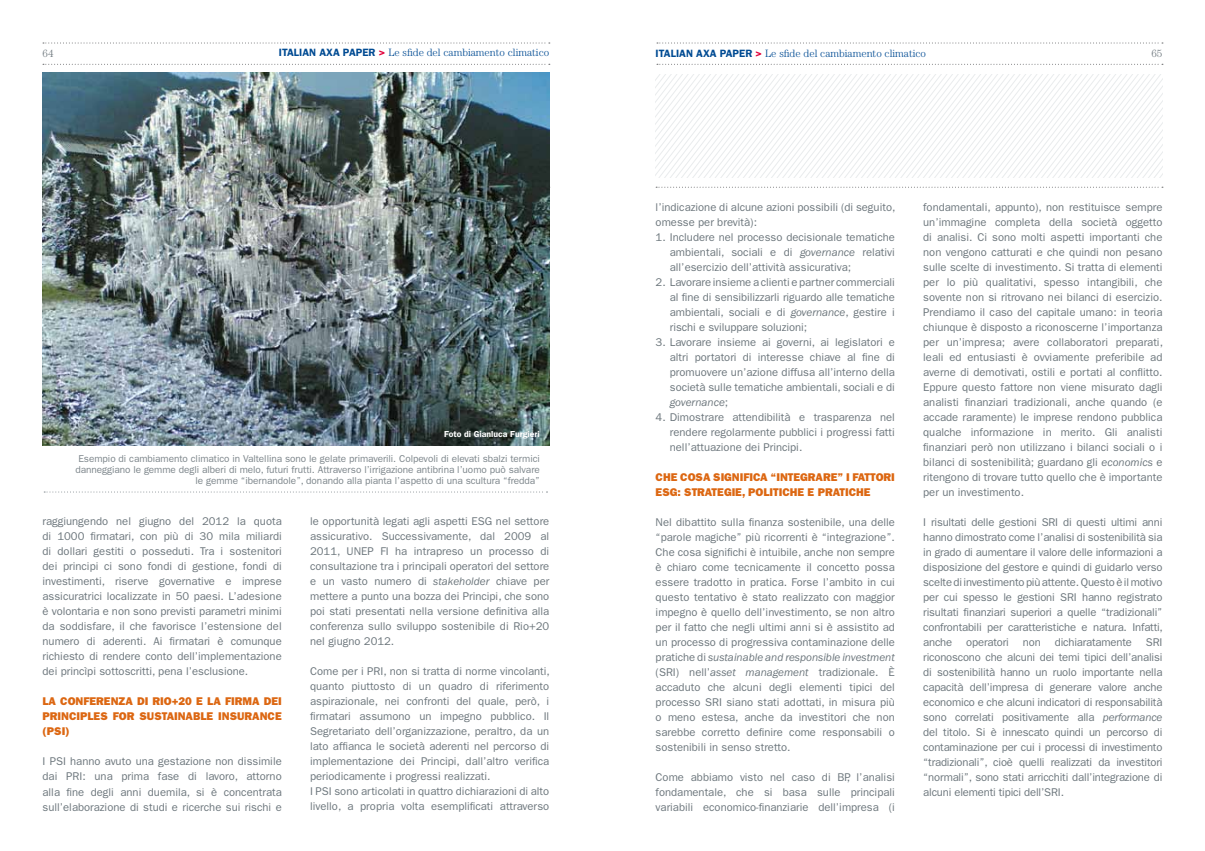
<style>
.page{position:relative;width:1205px;height:851px;background:#fff}
.page>*{position:absolute;margin:0;border:0;box-sizing:border-box;transform-origin:0 0}
.t1{font:11.25px/15px "Franklin Gothic";color:#6c767c;text-align:justify}
.t2{font:800 11.25px/15px "Franklin Gothic";color:#dc6712}
.t3{font:300 10.62px "Century";color:#004b93}
.t4{font:300 10.62px "Century";color:#6c767c}
.t5{font:10px/11.2px "Franklin Gothic";letter-spacing:-.005em;color:#6c767c;text-align:right}
.t6{font:600 8.75px "Franklin Gothic";color:#fff}
.s1{font-family:"Franklin Gothic";font-weight:600}
.s2{font-family:"Franklin Gothic";font-weight:600;color:#e2003b}
.s3{font-style:italic}
</style>
<div class="page">
<svg style="left:43px;top:64px;width:507px;height:1px"></svg>
<svg style="left:43px;top:43px;width:507px;height:1px"></svg>
<svg style="left:657px;top:64px;width:506px;height:1px"></svg>
<svg style="left:657px;top:43px;width:506px;height:1px"></svg>
<svg style="left:656px;top:187px;width:507px;height:1px"></svg>
<svg style="left:656px;top:74px;width:506px;height:103px"></svg>
<img style="left:43px;top:72px;width:506px;height:373px">
<svg style="left:44px;top:491px;width:503px;height:1px"></svg>
<p class="t4" style="left:43px;top:47px;width:13px">64</p>
<p class="t3" style="left:279px;top:46px;width:272px"><span class="s1">ITALIAN AXA PAPER</span> <span class="s2">&gt;</span> Le sfide del cambiamento climatico</p>
<p class="t3" style="left:656px;top:47px;width:272px"><span class="s1">ITALIAN AXA PAPER</span> <span class="s2">&gt;</span> Le sfide del cambiamento climatico</p>
<p class="t4" style="left:1151px;top:47px;width:13px">65</p>
<p class="t6" style="left:444px;top:429px;width:97px">FOTO DI GIANLUCA FURGIERI</p>
<p class="t5" style="left:75px;top:452px;width:466px">Esempio di cambiamento climatico in Valtellina sono le gelate primaverili. Colpevoli di elevati sbalzi termici danneggiano le gemme degli alberi di melo, futuri frutti. Attraverso l’irrigazione antibrina l’uomo può salvare le gemme “ibernandole”, donando alla pianta l’aspetto di una scultura “fredda”</p>
<p class="t1" style="left:43px;top:513px;width:241px">raggiungendo nel giugno del 2012 la quota di 1000 firmatari, con più di 30 mila miliardi di dollari gestiti o posseduti. Tra i sostenitori dei principi ci sono fondi di gestione, fondi di investimenti, riserve governative e imprese assicuratrici localizzate in 50 paesi. L’adesione è volontaria e non sono previsti parametri minimi da soddisfare, il che favorisce l’estensione del numero di aderenti. Ai firmatari è comunque richiesto di rendere conto dell’implementazione dei princìpi sottoscritti, pena l’esclusione.</p>
<p class="t2" style="left:43px;top:693px;width:241px;text-align:justify">LA CONFERENZA DI RIO+20 E LA FIRMA DEI PRINCIPLES FOR SUSTAINABLE INSURANCE (PSI)</p>
<p class="t1" style="left:43px;top:753px;width:241px">I PSI hanno avuto una gestazione non dissimile dai PRI : una prima fase di lavoro, attorno alla fine degli anni duemila, si è concentrata sull’elaborazione di studi e ricerche sui rischi e</p>
<p class="t1" style="left:310px;top:513px;width:241px">le opportunità legati agli aspetti ESG nel settore assicurativo. Successivamente, dal 2009 al 2011, UNEP FI ha intrapreso un processo di consultazione tra i principali operatori del settore e un vasto numero di <span class="s3">stakeholder</span> chiave per mettere a punto una bozza dei Principi, che sono poi stati presentati nella versione definitiva alla conferenza sullo sviluppo sostenibile di Rio+20 nel giugno 2012.</p>
<p class="t1" style="left:310px;top:663px;width:241px;text-align:left">Come per i PRI , non si tratta di norme vincolanti, quanto piuttosto di un quadro di riferimento aspirazionale, nei confronti del quale, però, i firmatari assumono un impegno pubblico. I l Segretariato dell’organizzazione, peraltro, da un lato affianca le società aderenti nel percorso di implementazione dei Principi, dall’altro verifica periodicamente i progressi realizzati.<br>I PSI sono articolati in quattro dichiarazioni di alto livello, a propria volta esemplificati attraverso</p>
<p class="t1" style="left:656px;top:199px;width:241px">l’indicazione di alcune azioni possibili (di seguito, omesse per brevità):</p>
<p class="t1" style="left:670px;top:229px;width:226px;text-indent:-14px">1. I ncludere nel processo decisionale tematiche ambientali, sociali e di <span class="s3">governance</span> relativi all’esercizio dell’attività assicurativa;</p>
<p class="t1" style="left:670px;top:274px;width:227px;text-indent:-14px">2. Lavorare insieme a clienti e partner commerciali al fine di sensibilizzarli riguardo alle tematiche ambientali, sociali e di <span class="s3">governance</span>, gestire i rischi e sviluppare soluzioni;</p>
<p class="t1" style="left:670px;top:334px;width:227px;text-indent:-14px">3. Lavorare insieme ai governi, ai legislatori e altri portatori di interesse chiave al fine di promuovere un’azione diffusa all’interno della società sulle tematiche ambientali, sociali e di <span class="s3">governance</span>;</p>
<p class="t1" style="left:670px;top:409px;width:226px;text-indent:-14px">4. Dimostrare attendibilità e trasparenza nel rendere regolarmente pubblici i progressi fatti nell’attuazione dei Principi.</p>
<p class="t2" style="left:656px;top:469px;width:239px">CHE COSA SIGNIFICA “INTEGRARE” I FATTORI<br>ESG</p>
<p class="t2" style="left:677px;top:484px;width:195px">: STRATEGIE, POLITICHE E PRATICHE</p>
<p class="t1" style="left:656px;top:514px;width:241px">Nel dibattito sulla finanza sostenibile, una delle “parole magiche” più ricorrenti è “integrazione”.<br>Che cosa significhi è intuibile, anche non sempre è chiaro come tecnicamente il concetto possa essere tradotto in pratica. Forse l’ambito in cui questo tentativo è stato realizzato con maggior impegno è quello dell’investimento, se non altro per il fatto che negli ultimi anni si è assistito ad un processo di progressiva contaminazione delle pratiche di <span class="s3">sustainable and responsible investment </span>(SRI ) nell’<span class="s3">asset management</span> tradizionale. È accaduto che alcuni degli elementi tipici del processo SRI</p>
<p class="t1" style="left:656px;top:694px;width:241px;text-indent:71px">siano stati adottati, in misura più o meno estesa, anche da investitori che non sarebbe corretto definire come responsabili o sostenibili in senso stretto.</p>
<p class="t1" style="left:656px;top:769px;width:241px">Come abbiamo visto nel caso di BP, l’analisi fondamentale, che si basa sulle principali variabili economico-finanziarie dell’impresa (i</p>
<p class="t1" style="left:923px;top:199px;width:241px">fondamentali, appunto), non restituisce sempre un’immagine completa della società oggetto di analisi. Ci sono molti aspetti importanti che non vengono catturati e che quindi non pesano sulle scelte di investimento. Si tratta di elementi per lo più qualitativi, spesso intangibili, che sovente non si ritrovano nei bilanci di esercizio.<br>Prendiamo il caso del capitale umano: in teoria chiunque è disposto a riconoscerne l’importanza per un’impresa; avere collaboratori preparati, leali ed entusiasti è ovviamente preferibile ad averne di demotivati, ostili e portati al conflitto.<br>Eppure questo fattore non viene misurato dagli analisti finanziari tradizionali, anche quando (e accade raramente) le imprese rendono pubblica qualche informazione in merito. Gli analisti finanziari però non utilizzano i bilanci sociali o i bilanci di sostenibilità; guardano gli <span class="s3">economics</span> e ritengono di trovare tutto quello che è importante per un investimento.</p>
<p class="t1" style="left:923px;top:514px;width:125px">I risultati delle gestioni SRI</p>
<p class="t1" style="left:923px;top:514px;width:241px;text-indent:140px">di questi ultimi anni hanno dimostrato come l’analisi di sostenibilità sia in grado di aumentare il valore delle informazioni a disposizione del gestore e quindi di guidarlo verso scelte di investimento più attente. Questo è il motivo per cui spesso le gestioni SRI</p>
<p class="t1" style="left:923px;top:589px;width:241px;text-align:left;text-indent:159px">hanno registrato risultati finanziari superiori a quelle “tradizionali” confrontabili per caratteristiche e natura. I nfatti, anche operatori non dichiaratamente SRI riconoscono che alcuni dei temi tipici dell’analisi di sostenibilità hanno un ruolo importante nella capacità dell’impresa di generare valore anche economico e che alcuni indicatori di responsabilità sono correlati positivamente alla <span class="s3">performance </span>del titolo. Si è innescato quindi un percorso di contaminazione per cui i processi di investimento “tradizionali”, cioè quelli realizzati da investitori “normali”, sono stati arricchiti dall’integrazione di alcuni elementi tipici dell’SRI .</p>
</div>
